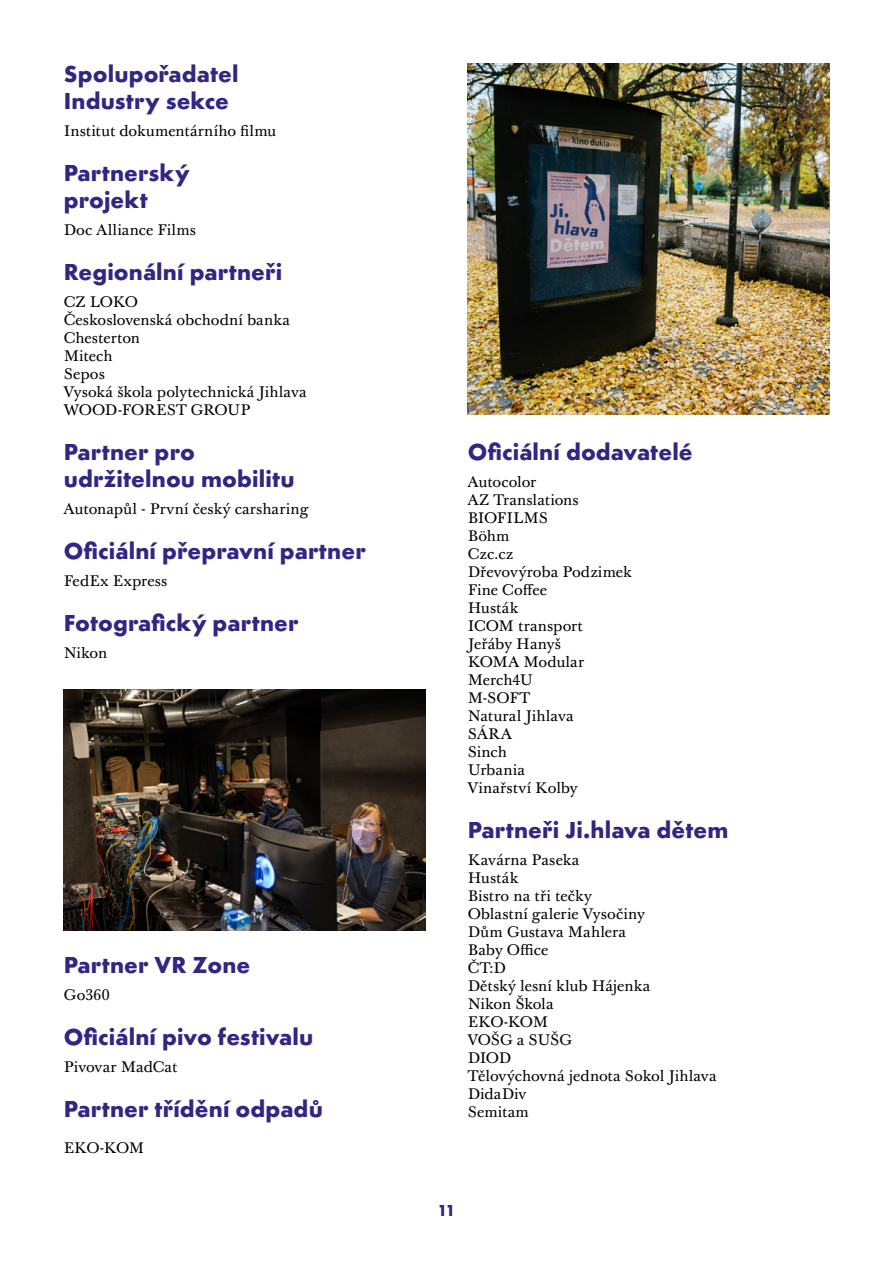
<style>
.page{position:relative;width:893px;height:1263px;background:#fff}
.page>*{position:absolute;margin:0;border:0;box-sizing:border-box;transform-origin:0 0}
.t1{font:700 24px/27px "Futiglau Odstupnovana";letter-spacing:.005em;color:#312783}
.t2{font:700 16.5px "Futiglau Odstupnovana";color:#312783}
.t3{font:15px/18px "Baskerville 10 Pro";color:#000}
</style>
<div class="page">
<img style="left:64px;top:690px;width:361px;height:240px">
<img style="left:468px;top:64px;width:361px;height:351px">
<h1 class="t1" style="left:64px;top:60px;width:176px">Spolupořadatel<br>Industry sekce</h1>
<p class="t3" style="left:64px;top:123px;width:214px">Institut dokumentárního filmu</p>
<h1 class="t1" style="left:64px;top:159px;width:127px">Partnerský projekt</h1>
<p class="t3" style="left:64px;top:222px;width:134px">Doc Alliance Films</p>
<h1 class="t1" style="left:64px;top:258px;width:220px">Regionální partneři</h1>
<p class="t3" style="left:64px;top:294px;width:244px">CZ LOKO<br>Československá obchodní banka<br>Chesterton<br>Mitech<br>Sepos<br>Vysoká škola polytechnická Jihlava<br>WOOD-FOREST GROUP</p>
<h1 class="t1" style="left:64px;top:438px;width:232px">Partner pro udržitelnou mobilitu</h1>
<p class="t3" style="left:64px;top:501px;width:246px">Autonapůl - První český carsharing</p>
<h1 class="t1" style="left:64px;top:537px;width:304px">Oficiální přepravní partner</h1>
<p class="t3" style="left:64px;top:573px;width:105px">FedEx Express</p>
<h1 class="t1" style="left:64px;top:609px;width:236px">Fotografický partner</h1>
<p class="t3" style="left:64px;top:645px;width:45px">Nikon</p>
<h1 class="t1" style="left:64px;top:951px;width:188px">Partner VR Zone</h1>
<p class="t3" style="left:64px;top:987px;width:47px">Go360</p>
<h1 class="t1" style="left:64px;top:1023px;width:251px">Oficiální pivo festivalu</h1>
<p class="t3" style="left:64px;top:1059px;width:115px">Pivovar MadCat</p>
<h1 class="t1" style="left:64px;top:1095px;width:261px">Partner třídění odpadů</h1>
<p class="t3" style="left:64px;top:1140px;width:82px">EKO-KOM</p>
<h1 class="t1" style="left:468px;top:438px;width:226px">Oficiální dodavatelé</h1>
<p class="t3" style="left:468px;top:474px;width:166px">Autocolor<br>AZ Translations<br>BIOFILMS<br>Böhm<br>Czc.cz<br>Dřevovýroba Podzimek<br>Fine Coffee<br>Husták<br>ICOM transport<br>Jeřáby Hanyš<br>KOMA Modular<br>Merch4U<br>M-SOFT<br>Natural Jihlava<br>SÁRA<br>Sinch<br>Urbania<br>Vinařství Kolby</p>
<h1 class="t1" style="left:468px;top:816px;width:262px">Partneři Ji.hlava dětem</h1>
<p class="t3" style="left:468px;top:852px;width:250px">Kavárna Paseka<br>Husták<br>Bistro na tři tečky<br>Oblastní galerie Vysočiny<br>Dům Gustava Mahlera<br>Baby Office<br>ČT:D<br>Dětský lesní klub Hájenka<br>Nikon Škola<br>EKO-KOM<br>VOŠG a SUŠG<br>DIOD<br>Tělovýchovná jednota Sokol Jihlava<br>DidaDiv<br>Semitam</p>
<p class="t2" style="left:437px;top:1201px;width:20px">11</p>
</div>
